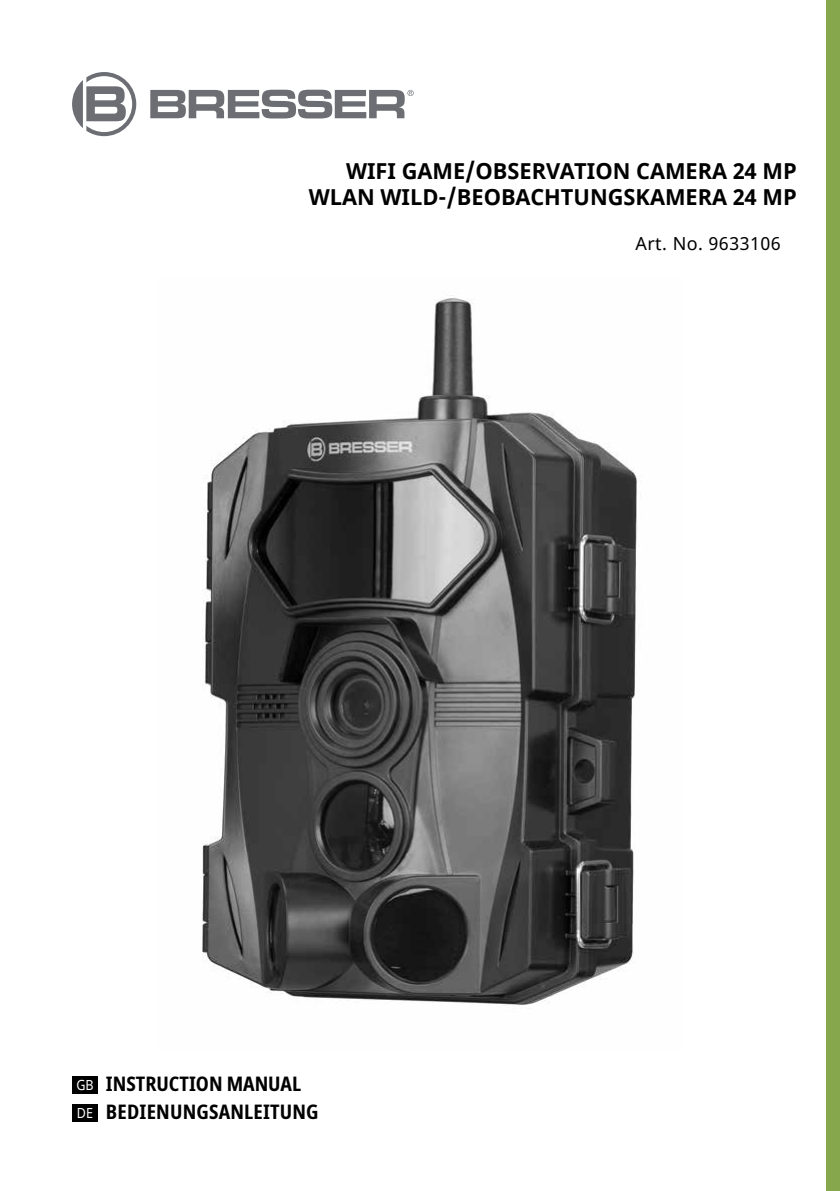
<style>
.page{position:relative;width:840px;height:1191px;background:#fff}
.page>*{position:absolute;margin:0;border:0;box-sizing:border-box;transform-origin:0 0}
.t1{font:700 22px/26.4px "Noto Sans";color:#000;text-align:right}
.t2{font:700 condensed 20px/28px "Noto Sans";letter-spacing:.01em;color:#000}
.t3{font:18px "Noto Sans";letter-spacing:.025em;color:#000}
.s1{font-weight:400;font-stretch:normal;font-size:13.8px;color:#fff}
</style>
<div class="page">
<svg style="left:150px;top:90px;width:263px;height:28px"></svg>
<svg style="left:72px;top:72px;width:64px;height:64px"></svg>
<img style="left:202px;top:295px;width:436px;height:710px">
<div style="left:72px;top:1076px;width:26px;height:17px;background:#000"></div>
<div style="left:72px;top:1104px;width:26px;height:17px;background:#000"></div>
<div style="left:825px;top:0;width:14px;height:1191px;background:#87a74d"></div>
<p class="t1" style="left:308px;top:158px;width:489px">WIFI GAME/OBSERVATION CAMERA 24 MP<br>WLAN WILD-/BEOBACHTUNGSKAMERA 24 MP</p>
<p class="t3" style="left:635px;top:231px;width:147px">Art. No. 9633106</p>
<p class="t2" style="left:76px;top:1070px;width:244px"><span class="s1">GB</span> INSTRUCTION MANUAL<br><span class="s1">DE</span> BEDIENUNGSANLEITUNG</p>
</div>
